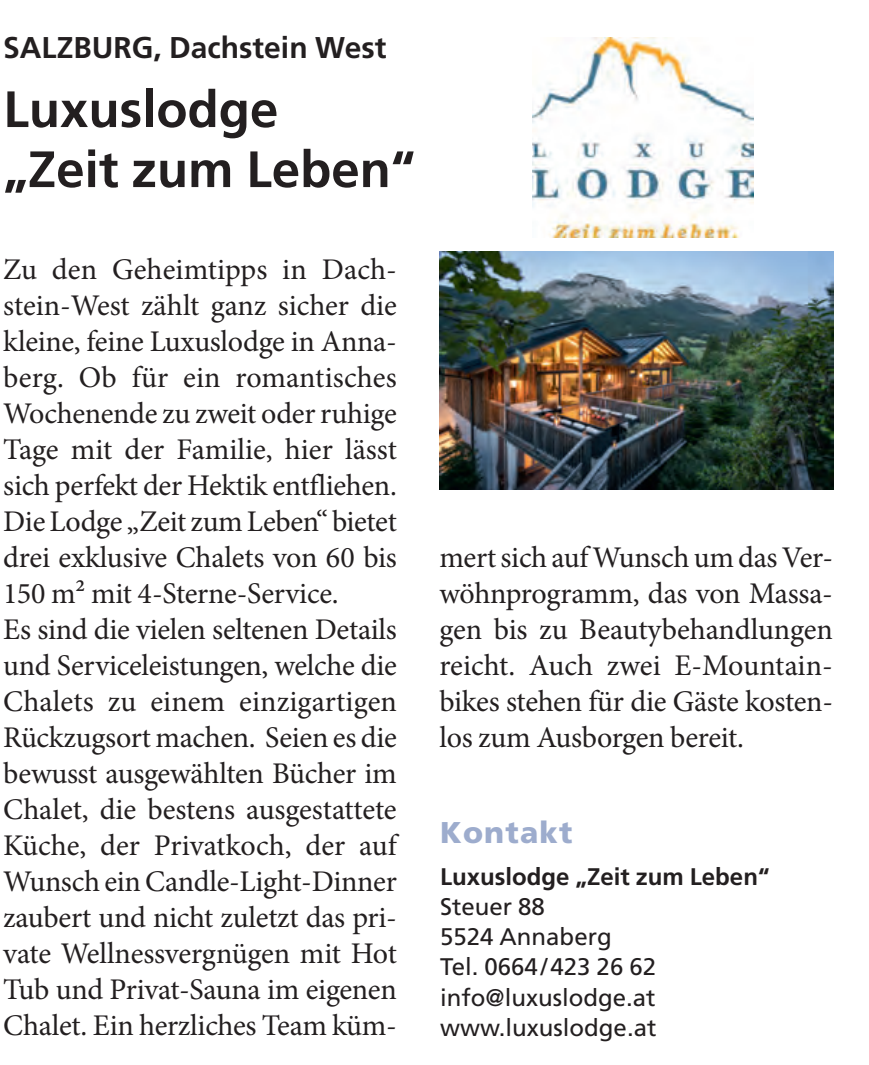
<style>
.page{position:relative;width:869px;height:1065px;background:#fff}
.page>*{position:absolute;margin:0;border:0;box-sizing:border-box;transform-origin:0 0}
.t1{font:700 51px/60px "Frutiger LT Std";color:#231f20}
.t2{font:30px/36px "Minion Pro";letter-spacing:-.01em;color:#231f20}
.t3{font:700 30px "Frutiger LT Std";color:#231f20}
.t4{font:900 30px "Frutiger LT Std";letter-spacing:.04em;color:#9daccd}
.t5{font:24px/30px "Frutiger LT Std";color:#231f20}
.t6{font:700 24px "Frutiger LT Std";color:#231f20}
</style>
<div class="page">
<img style="left:439px;top:251px;width:393px;height:238px">
<img style="left:532px;top:37px;width:221px;height:200px">
<p class="t3" style="left:3px;top:30px;width:384px">SALZBURG, Dachstein West</p>
<h1 class="t1" style="left:3px;top:79px;width:413px">Luxuslodge<br>„Zeit zum Leben“</h1>
<p class="t2" style="left:3px;top:251px;width:395px">Zu den Geheimtipps in Dach&shy;stein-West zählt ganz sicher die kleine, feine Luxuslodge in Anna&shy;berg. Ob für ein romantisches<br>Wochenende zu zweit oder ruhige<br>Tage mit der Familie, hier lässt sich perfekt der Hektik entfliehen.<br>Die Lodge „Zeit zum Leben“ bietet drei exklusive Chalets von 60 bis<br>150 m2 mit 4-Sterne-Service.<br>Es sind die vielen seltenen Details und Serviceleistungen, welche die<br>Chalets zu einem einzigartigen<br>Rückzugsort machen. Seien es die bewusst ausgewählten Bücher im<br>Chalet, die bestens ausgestattete<br>Küche, der Privatkoch, der auf<br>Wunsch ein Candle-Light-Dinner zaubert und nicht zuletzt das pri&shy;vate Wellnessvergnügen mit Hot<br>Tub und Privat-Sauna im eigenen<br>Chalet. Ein herzliches Team küm-</p>
<p class="t2" style="left:439px;top:539px;width:395px;text-align:justify">mert sich auf Wunsch um das Ver&shy;wöhnprogramm, das von Massa&shy;gen bis zu Beautybehandlungen reicht. Auch zwei E-Mountain&shy;bikes stehen für die Gäste kosten&shy;los zum Ausborgen bereit.</p>
<p class="t4" style="left:440px;top:814px;width:134px">Kontakt</p>
<p class="t6" style="left:440px;top:862px;width:331px">Luxuslodge „Zeit zum Leben“</p>
<p class="t5" style="left:440px;top:891px;width:218px">Steuer 88<br>5524 Annaberg<br>Tel. 0664/423 26 62 info@luxuslodge.at www.luxuslodge.at</p>
</div>
